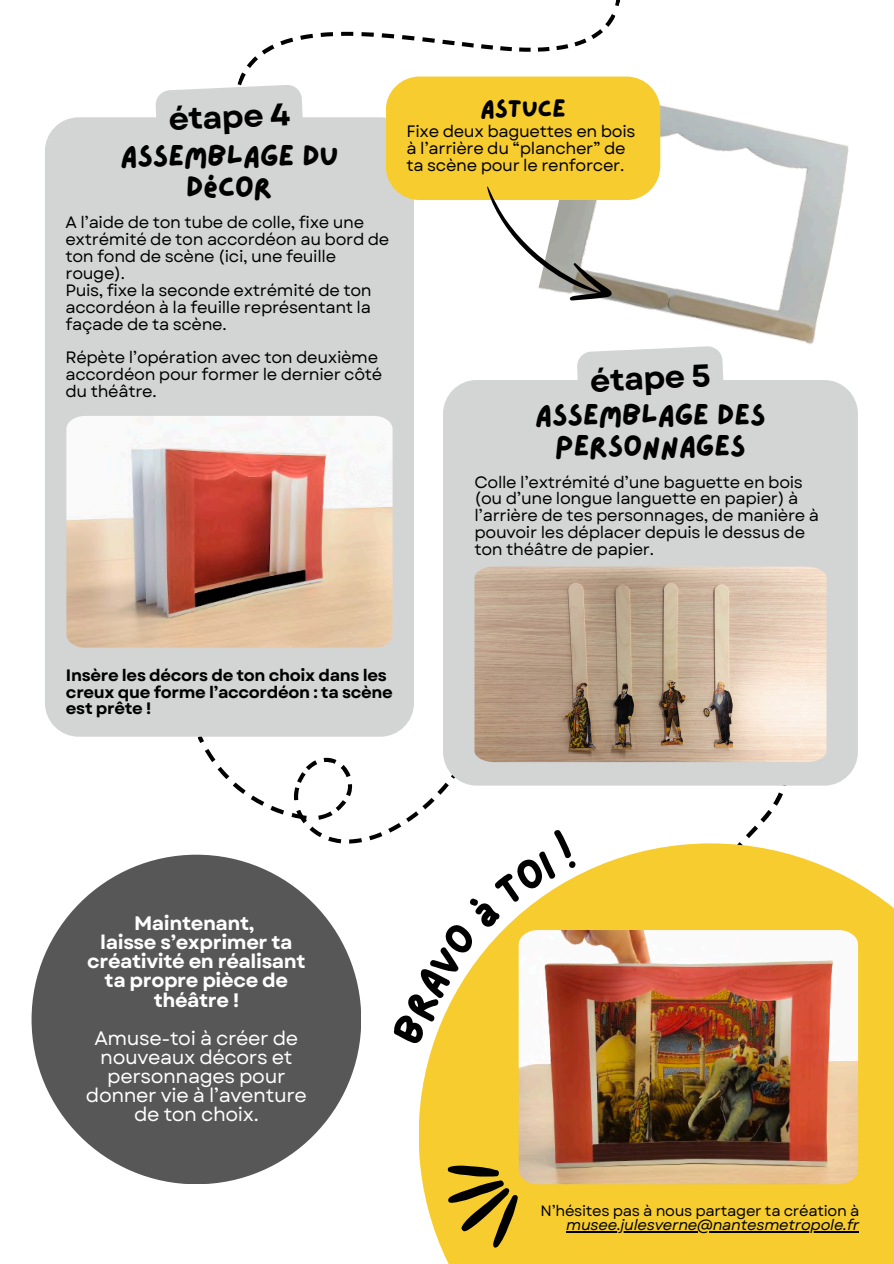
<style>
.page{position:relative;width:894px;height:1264px;background:#fff}
.page>*{position:absolute;margin:0;border:0;box-sizing:border-box;transform-origin:0 0}
.t1{font:700 31.5px "Garet";color:#000}
.t2{font:30px/30.3px "Lazydog";letter-spacing:-.02em;color:#000;text-align:center}
.t3{font:25.5px "Lazydog";letter-spacing:-.02em;color:#000}
.t4{font:19.5px/19.2px "Garet";letter-spacing:-.02em;color:#fff;text-align:center}
.t5{font:700 19.5px/19.2px "Garet";letter-spacing:-.02em;color:#fff;text-align:center}
.t6{font:16.5px/16.8px "Garet";letter-spacing:-.02em;color:#000}
.t7{font:700 16.5px/16.8px "Garet";letter-spacing:-.02em;color:#000}
.t8{font:15px "Garet";letter-spacing:-.02em;color:#000}
.t9{font:italic 15px "Garet";letter-spacing:-.02em;color:#000}
</style>
<div class="page">
<svg style="left:442px;top:0;width:179px;height:52px"></svg>
<svg style="left:710px;top:785px;width:94px;height:58px"></svg>
<div style="left:418px;top:843px;width:475px;height:420px;background:#f6cc2e"></div>
<img style="left:518px;top:930px;width:339px;height:254px">
<svg style="left:447px;top:1144px;width:87px;height:104px"></svg>
<div style="left:443px;top:380px;width:414px;height:405px;background:#d3d5d5;border-radius:34px"></div>
<img style="left:474px;top:566px;width:352px;height:196px">
<svg style="left:577px;top:374px;width:147px;height:6px"></svg>
<div style="left:32px;top:854px;width:329px;height:330px;background:#575757;border-radius:50%"></div>
<hr style="left:566px;top:1231px;width:292px;height:1px;background:#000">
<div style="left:45px;top:117px;width:369px;height:619px;background:#d3d5d5;border-radius:34px"></div>
<img style="left:66px;top:416px;width:326px;height:231px">
<svg style="left:155px;top:31px;width:280px;height:87px"></svg>
<img style="left:577px;top:83px;width:272px;height:291px">
<div style="left:385px;top:76px;width:275px;height:124px;background:#f6cc2e;border-radius:34px"></div>
<svg style="left:487px;top:186px;width:129px;height:118px"></svg>
<svg style="left:195px;top:734px;width:382px;height:311px"></svg>
<h5 class="t1" style="left:167px;top:97px;width:123px;rotate:-3deg">étape 4</h5>
<p class="t2" style="left:120px;top:142px;width:220px">ASSEMBLAGE DU<br>DÉCOR</p>
<p class="t6" style="left:65px;top:214px;width:325px">A l’aide de ton tube de colle, fixe une extrémité de ton accordéon au bord de ton fond de scène (ici, une feuille rouge).</p>
<p class="t6" style="left:65px;top:282px;width:307px;text-align:justify">Puis, fixe la seconde extrémité de ton accordéon à la feuille représentant la façade de ta scène.</p>
<p class="t6" style="left:65px;top:349px;width:318px">Répète l’opération avec ton deuxième accordéon pour former le dernier côté du théâtre.</p>
<p class="t3" style="left:480px;top:96px;width:87px">ASTUCE</p>
<p class="t6" style="left:406px;top:123px;width:230px">Fixe deux baguettes en bois à l’arrière du “plancher” de ta scène pour le renforcer.</p>
<p class="t1" style="left:588px;top:358px;width:122px;rotate:-3deg">étape 5</p>
<p class="t2" style="left:535px;top:401px;width:232px">ASSEMBLAGE DES<br>PERSONNAGES</p>
<p class="t6" style="left:474px;top:473px;width:346px">Colle l’extrémité d’une baguette en bois (ou d’une longue languette en papier) à l’arrière de tes personnages, de manière à pouvoir les déplacer depuis le dessus de ton théâtre de papier.</p>
<p class="t7" style="left:66px;top:666px;width:328px">Insère les décors de ton choix dans les creux que forme l’accordéon : ta scène est prête !</p>
<h2 class="t5" style="left:87px;top:913px;width:220px">Maintenant,<br>laisse s’exprimer ta créativité en réalisant ta propre pièce de théâtre !</h2>
<h3 class="t4" style="left:86px;top:1028px;width:222px">Amuse-toi à créer de nouveaux décors et personnages pour donner vie à l’aventure de ton choix.</h3>
<p class="t8" style="left:540px;top:1199px;width:320px">N’hésites pas à nous partager ta création à</p>
<p class="t9" style="left:566px;top:1213px;width:294px">musee.julesverne@nantesmetropole.fr</p>
</div>
